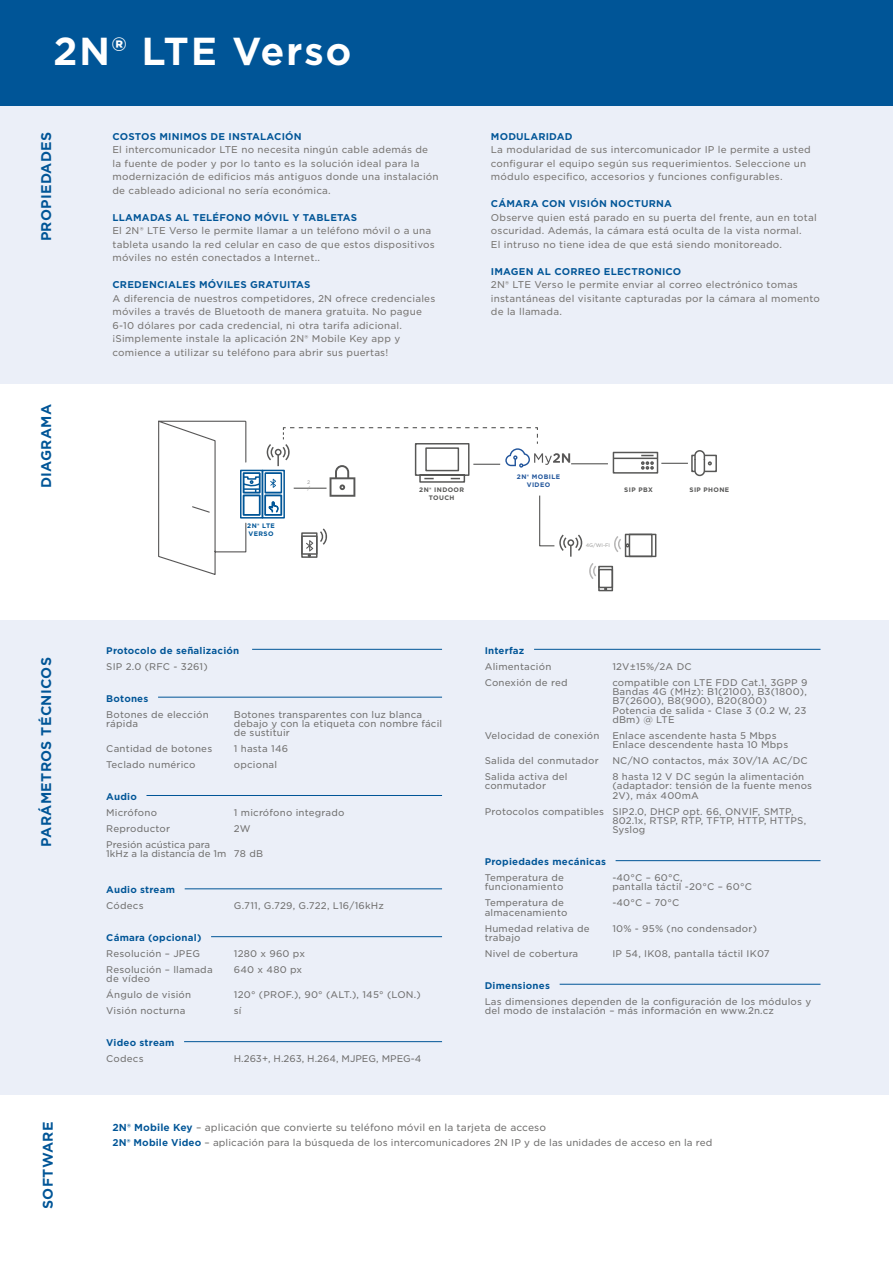
<style>
.page{position:relative;width:893px;height:1263px;background:#fff}
.page>*{position:absolute;margin:0;border:0;box-sizing:border-box;transform-origin:0 0}
.t1{font:700 37.5px "Gotham S Sm";letter-spacing:.04em;color:#fff}
.t2{font:700 13.5px "Gotham S Sm";letter-spacing:.02em;color:#005597}
.t3{font:9.75px "Gotham S Sm";letter-spacing:.01em;color:#71706f}
.t4{font:9.45px/13.5px "Gotham S Sm";letter-spacing:.02em;color:#777471}
.t5{font:700 9.45px "Gotham S Sm";letter-spacing:.02em;color:#005597}
.t6{font:9.45px "Gotham S Sm";letter-spacing:.01em;color:#71706f}
.t7{font:9.3px/9.3px "Gotham S Sm";letter-spacing:.02em;color:#71706f}
.t8{font:700 9.3px "Gotham S Sm";letter-spacing:.02em;color:#005597}
.t9{font:9.3px/9.3px "Gotham S Sm";color:#71706f}
.t10{font:700 6.45px "Gotham";letter-spacing:.06em;color:#575756}
.t11{font:700 6.45px/7.8px "Gotham";letter-spacing:.06em;color:#21559b;text-align:center}
.t12{font:700 6.45px/7.8px "Gotham";letter-spacing:.06em;color:#015698}
.t13{font:4.95px/5.8px "Gotham S Sm";color:#9d9d9c}
.s1{font-weight:700;color:#005597}
</style>
<div class="page">
<div style="left:0;top:621px;width:889px;height:474px;background:#ebeff8"></div>
<hr style="left:252px;top:649px;width:190px;height:1px;background:#005597">
<hr style="left:158px;top:697px;width:284px;height:1px;background:#005597">
<hr style="left:146px;top:795px;width:296px;height:1px;background:#005597">
<hr style="left:185px;top:888px;width:257px;height:1px;background:#005597">
<hr style="left:211px;top:936px;width:231px;height:1px;background:#005597">
<hr style="left:184px;top:1041px;width:258px;height:1px;background:#005597">
<hr style="left:534px;top:649px;width:286px;height:1px;background:#005597">
<hr style="left:616px;top:860px;width:204px;height:1px;background:#005597">
<hr style="left:560px;top:984px;width:260px;height:1px;background:#005597">
<div style="left:0;top:0;width:893px;height:107px;background:#005597"></div>
<div style="left:0;top:107px;width:893px;height:277px;background:#ebeff8"></div>
<div style="left:613px;top:452px;width:45px;height:22px;border:1px solid #575756"></div>
<hr style="left:614px;top:458px;width:43px;height:1px;background:#575756">
<svg style="left:641px;top:455px;width:13px;height:15px"></svg>
<hr style="left:571px;top:463px;width:37px;height:1px;background:#575756">
<div style="left:704px;top:455px;width:13px;height:17px;border:1px solid #575756"></div>
<svg style="left:661px;top:450px;width:51px;height:27px"></svg>
<div style="left:625px;top:534px;width:31px;height:23px;border:1px solid #575756"></div>
<div style="left:629px;top:534px;width:24px;height:23px;border:1px solid #575756"></div>
<svg style="left:614px;top:536px;width:16px;height:16px"></svg>
<div style="left:598px;top:566px;width:15px;height:25px;border:1px solid #575756"></div>
<div style="left:598px;top:569px;width:15px;height:19px;border:1px solid #575756"></div>
<svg style="left:158px;top:420px;width:438px;height:159px"></svg>
<h1 class="t1" style="left:53px;top:26px;width:300px">2N® LTE Verso</h1>
<h2 class="t2" style="left:37px;top:241px;width:111px;rotate:-90deg">PROPIEDADES</h2>
<p class="t5" style="left:112px;top:130px;width:191px">COSTOS MINIMOS DE INSTALACIÓN</p>
<p class="t4" style="left:112px;top:143px;width:328px">El intercomunicador LTE no necesita ningún cable además de la fuente de poder y por lo tanto es la solución ideal para la modernización de edificios más antiguos donde una instalación de cableado adicional no sería económica.</p>
<p class="t5" style="left:112px;top:211px;width:246px">LLAMADAS AL TELÉFONO MÓVIL Y TABLETAS</p>
<p class="t4" style="left:112px;top:224px;width:324px">El 2N® LTE Verso le permite llamar a un teléfono móvil o a una tableta usando la red celular en caso de que estos dispositivos móviles no estén conectados a Internet..</p>
<p class="t5" style="left:112px;top:278px;width:200px">CREDENCIALES MÓVILES GRATUITAS</p>
<p class="t4" style="left:112px;top:291px;width:324px">A diferencia de nuestros competidores, 2N ofrece credenciales móviles a través de Bluetooth de manera gratuita. No pague 6-10 dólares por cada credencial, ni otra tarifa adicional. ¡Simplemente instale la aplicación 2N® Mobile Key app y comience a utilizar su teléfono para abrir sus puertas!</p>
<p class="t5" style="left:491px;top:130px;width:83px">MODULARIDAD</p>
<p class="t4" style="left:491px;top:143px;width:321px">La modularidad de sus intercomunicador IP le permite a usted configurar el equipo según sus requerimientos. Seleccione un módulo especifico, accesorios y funciones configurables.</p>
<p class="t5" style="left:491px;top:197px;width:183px">CÁMARA CON VISIÓN NOCTURNA</p>
<p class="t4" style="left:491px;top:210px;width:327px">Observe quien está parado en su puerta del frente, aun en total oscuridad. Además, la cámara está oculta de la vista normal.<br>El intruso no tiene idea de que está siendo monitoreado.</p>
<p class="t5" style="left:491px;top:265px;width:192px">IMAGEN AL CORREO ELECTRONICO</p>
<p class="t4" style="left:491px;top:278px;width:331px">2N® LTE Verso le permite enviar al correo electrónico tomas instantáneas del visitante capturadas por la cámara al momento de la llamada.</p>
<h2 class="t2" style="left:37px;top:488px;width:86px;rotate:-90deg">DIAGRAMA</h2>
<h2 class="t2" style="left:37px;top:846px;width:191px;rotate:-90deg">PARÁMETROS TÉCNICOS</h2>
<p class="t12" style="left:247px;top:522px;width:29px">2N® LTE<br>VERSO</p>
<p class="t11" style="left:517px;top:473px;width:45px">2N® MOBILE<br>VIDEO</p>
<p class="t13" style="left:307px;top:479px;width:5px">2 /</p>
<p class="t10" style="left:419px;top:485px;width:46px">2N® INDOOR</p>
<p class="t10" style="left:624px;top:485px;width:30px">SIP PBX</p>
<p class="t10" style="left:689px;top:485px;width:41px">SIP PHONE</p>
<p class="t10" style="left:429px;top:493px;width:27px">TOUCH</p>
<p class="t13" style="left:586px;top:542px;width:26px">4G/WI-FI</p>
<p class="t8" style="left:106px;top:644px;width:134px">Protocolo de señalización</p>
<p class="t7" style="left:106px;top:661px;width:103px">SIP 2.0 (RFC - 3261)</p>
<p class="t8" style="left:106px;top:692px;width:44px">Botones</p>
<p class="t7" style="left:106px;top:709px;width:104px">Botones de elección rápida</p>
<p class="t7" style="left:234px;top:709px;width:210px">Botones transparentes con luz blanca debajo y con la etiqueta con nombre fácil de sustituir</p>
<p class="t7" style="left:106px;top:744px;width:107px">Cantidad de botones</p>
<p class="t7" style="left:234px;top:744px;width:56px">1 hasta 146</p>
<p class="t7" style="left:106px;top:760px;width:91px">Teclado numérico</p>
<p class="t7" style="left:234px;top:760px;width:45px">opcional</p>
<p class="t8" style="left:106px;top:790px;width:32px">Audio</p>
<p class="t7" style="left:106px;top:808px;width:52px">Micrófono</p>
<p class="t7" style="left:234px;top:808px;width:112px">1 micrófono integrado</p>
<p class="t7" style="left:106px;top:824px;width:65px">Reproductor</p>
<p class="t7" style="left:234px;top:824px;width:18px">2W</p>
<p class="t9" style="left:106px;top:839px;width:158px">Presión acústica para<br>1kHz a la distancia de 1m 78 dB</p>
<p class="t8" style="left:106px;top:883px;width:70px">Audio stream</p>
<p class="t7" style="left:106px;top:901px;width:39px">Códecs</p>
<p class="t7" style="left:234px;top:901px;width:152px">G.711, G.729, G.722, L16/16kHz</p>
<p class="t8" style="left:106px;top:931px;width:97px">Cámara (opcional)</p>
<p class="t7" style="left:106px;top:949px;width:95px">Resolución – JPEG</p>
<p class="t7" style="left:234px;top:949px;width:73px">1280 x 960 px</p>
<p class="t7" style="left:106px;top:965px;width:108px">Resolución – llamada de vídeo</p>
<p class="t7" style="left:234px;top:965px;width:70px">640 x 480 px</p>
<p class="t7" style="left:106px;top:990px;width:86px">Ángulo de visión</p>
<p class="t7" style="left:234px;top:990px;width:188px">120° (PROF.), 90° (ALT.), 145° (LON.)</p>
<p class="t7" style="left:106px;top:1006px;width:81px">Visión nocturna</p>
<p class="t7" style="left:234px;top:1006px;width:9px">sí</p>
<p class="t8" style="left:106px;top:1036px;width:70px">Video stream</p>
<p class="t7" style="left:106px;top:1054px;width:39px">Codecs</p>
<p class="t9" style="left:234px;top:1054px;width:189px">H.263+, H.263, H.264, MJPEG, MPEG-4</p>
<p class="t8" style="left:485px;top:644px;width:41px">Interfaz</p>
<p class="t7" style="left:485px;top:661px;width:68px">Alimentación</p>
<p class="t7" style="left:612px;top:661px;width:81px">12V±15%/2A DC</p>
<p class="t7" style="left:485px;top:677px;width:84px">Conexión de red</p>
<p class="t7" style="left:612px;top:677px;width:197px">compatible con LTE FDD Cat.1, 3GPP 9<br>Bandas 4G (MHz): B1(2100), B3(1800),<br>B7(2600), B8(900), B20(800)<br>Potencia de salida - Clase 3 (0.2 W, 23 dBm) @ LTE</p>
<p class="t7" style="left:485px;top:731px;width:116px">Velocidad de conexión</p>
<p class="t7" style="left:612px;top:731px;width:177px">Enlace ascendente hasta 5 Mbps<br>Enlace descendente hasta 10 Mbps</p>
<p class="t7" style="left:485px;top:756px;width:116px">Salida del conmutador</p>
<p class="t7" style="left:612px;top:756px;width:197px">NC/NO contactos, máx 30V/1A AC/DC</p>
<p class="t7" style="left:485px;top:772px;width:84px">Salida activa del conmutador</p>
<p class="t7" style="left:612px;top:772px;width:201px">8 hasta 12 V DC según la alimentación (adaptador: tensión de la fuente menos<br>2V), máx 400mA</p>
<p class="t7" style="left:612px;top:806px;width:195px;text-indent:-128px">Protocolos compatibles SIP2.0, DHCP opt. 66, ONVIF, SMTP,<br>802.1x, RTSP, RTP, TFTP, HTTP, HTTPS,<br>Syslog</p>
<p class="t8" style="left:485px;top:855px;width:123px">Propiedades mecánicas</p>
<p class="t7" style="left:485px;top:873px;width:81px">Temperatura de funcionamiento</p>
<p class="t7" style="left:612px;top:873px;width:141px">-40°C – 60°C,<br>pantalla táctil -20°C – 60°C</p>
<p class="t7" style="left:485px;top:898px;width:84px">Temperatura de almacenamiento</p>
<p class="t7" style="left:612px;top:898px;width:69px">-40°C – 70°C</p>
<p class="t7" style="left:485px;top:923px;width:106px">Humedad relativa de trabajo</p>
<p class="t7" style="left:612px;top:923px;width:146px">10% - 95% (no condensador)</p>
<p class="t7" style="left:485px;top:948px;width:95px">Nivel de cobertura</p>
<p class="t7" style="left:612px;top:948px;width:159px">IP 54, IK08, pantalla táctil IK07</p>
<p class="t8" style="left:485px;top:979px;width:67px">Dimensiones</p>
<p class="t7" style="left:485px;top:996px;width:328px">Las dimensiones dependen de la configuración de los módulos y del modo de instalación – más información en www.2n.cz</p>
<h2 class="t2" style="left:39px;top:1209px;width:89px;rotate:-90deg">SOFTWARE</h2>
<p class="t3" style="left:112px;top:1121px;width:435px"><span class="s1">2N® Mobile Key</span> – aplicación que convierte su teléfono móvil en la tarjeta de acceso</p>
<p class="t6" style="left:112px;top:1136px;width:602px"><span class="s1">2N® Mobile Video</span> – aplicación para la búsqueda de los intercomunicadores 2N IP y de las unidades de acceso en la red</p>
</div>
